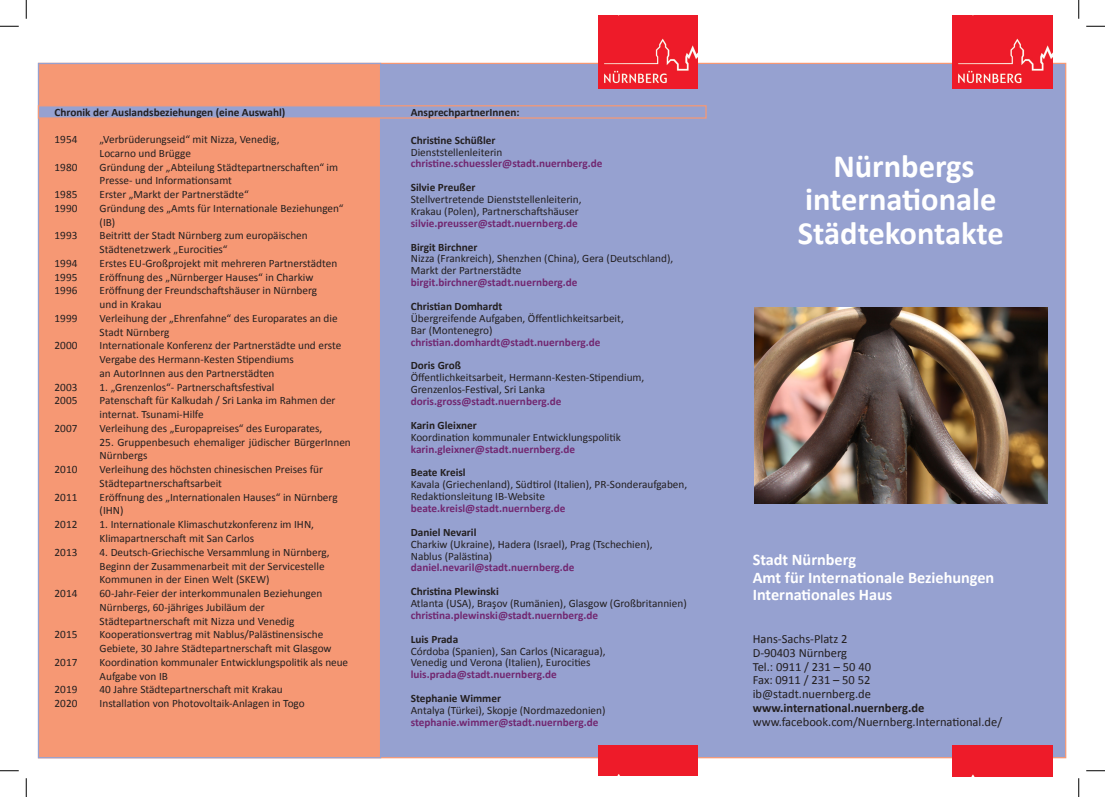
<style>
.page{position:relative;width:1105px;height:797px;background:#fff}
.page>*{position:absolute;margin:0;border:0;box-sizing:border-box;transform-origin:0 0}
.t1{font:700 32.5px "Calibri";color:#fff}
.t2{font:700 16.25px "Calibri";color:#fff}
.t3{font:12.5px "Calibri";color:#231f20}
.t4{font:700 12.5px "Calibri";color:#231f20}
.t5{font:11.25px/13.8px "Calibri";color:#231f20}
.t6{font:700 11.25px "Calibri";color:#722871}
.t7{font:700 11.25px "Calibri";color:#231f20}
</style>
<div class="page">
<div style="left:38px;top:63px;width:1028px;height:695px;background:#96a1d0;border:1px solid #f69874"></div>
<div style="left:38px;top:63px;width:343px;height:695px;background:#f69874;border:1px solid #96a1d0"></div>
<div style="left:38px;top:105px;width:669px;height:14px;background:#96a1d0;border:1px solid #f69874"></div>
<img style="left:953px;top:16px;width:99px;height:72px">
<div style="left:598px;top:746px;width:100px;height:29px;background:#ee1b29"></div>
<img style="left:598px;top:16px;width:100px;height:72px">
<div style="left:953px;top:746px;width:99px;height:30px;background:#ee1b29"></div>
<img style="left:754px;top:307px;width:294px;height:196px">
<svg style="left:0;top:25px;width:19px;height:2px"></svg>
<svg style="left:1086px;top:25px;width:19px;height:2px"></svg>
<svg style="left:0;top:770px;width:19px;height:1px"></svg>
<svg style="left:1086px;top:770px;width:19px;height:1px"></svg>
<svg style="left:25px;top:0;width:2px;height:19px"></svg>
<svg style="left:25px;top:778px;width:2px;height:19px"></svg>
<svg style="left:1078px;top:0;width:1px;height:19px"></svg>
<svg style="left:1078px;top:778px;width:1px;height:19px"></svg>
<p class="t7" style="left:55px;top:105px;width:232px">Chronik der Auslandsbeziehungen (eine Auswahl)</p>
<p class="t5" style="left:55px;top:132px;width:24px">1954</p>
<p class="t5" style="left:100px;top:132px;width:181px">„Verbrüderungseid“ mit Nizza, Venedig,</p>
<p class="t5" style="left:100px;top:146px;width:93px">Locarno und Brügge</p>
<p class="t5" style="left:55px;top:160px;width:24px">1980</p>
<p class="t5" style="left:100px;top:160px;width:240px">Gründung der „Abteilung Städtepartnerschaften“ im<br>Presse- und Informationsamt</p>
<p class="t5" style="left:55px;top:187px;width:24px">1985</p>
<p class="t5" style="left:100px;top:187px;width:151px">Erster „Markt der Partnerstädte“</p>
<p class="t5" style="left:55px;top:201px;width:24px">1990</p>
<p class="t5" style="left:100px;top:201px;width:246px">Gründung des „Amts für Internationale Beziehungen“</p>
<p class="t5" style="left:100px;top:215px;width:17px">(IB)</p>
<p class="t5" style="left:55px;top:229px;width:24px">1993</p>
<p class="t5" style="left:100px;top:229px;width:210px">Beitritt der Stadt Nürnberg zum europäischen<br>Städtenetzwerk „Eurocities“</p>
<p class="t5" style="left:55px;top:256px;width:24px">1994</p>
<p class="t5" style="left:100px;top:256px;width:239px">Erstes EU-Großprojekt mit mehreren Partnerstädten</p>
<p class="t5" style="left:55px;top:270px;width:24px">1995</p>
<p class="t5" style="left:100px;top:270px;width:215px">Eröffnung des „Nürnberger Hauses“ in Charkiw</p>
<p class="t5" style="left:55px;top:284px;width:24px">1996</p>
<p class="t5" style="left:100px;top:284px;width:219px">Eröffnung der Freundschaftshäuser in Nürnberg</p>
<p class="t5" style="left:100px;top:297px;width:64px">und in Krakau</p>
<p class="t5" style="left:55px;top:311px;width:24px">1999</p>
<p class="t5" style="left:100px;top:311px;width:240px">Verleihung der „Ehrenfahne“ des Europarates an die<br>Stadt Nürnberg</p>
<p class="t5" style="left:55px;top:339px;width:24px">2000</p>
<p class="t5" style="left:100px;top:339px;width:243px">Internationale Konferenz der Partnerstädte und erste<br>Vergabe des Hermann-Kesten Stipendiums<br>an AutorInnen aus den Partnerstädten</p>
<p class="t5" style="left:55px;top:380px;width:24px">2003</p>
<p class="t5" style="left:100px;top:380px;width:176px">1. „Grenzenlos“- Partnerschaftsfestival</p>
<p class="t5" style="left:55px;top:394px;width:24px">2005</p>
<p class="t5" style="left:100px;top:394px;width:237px">Patenschaft für Kalkudah / Sri Lanka im Rahmen der internat. Tsunami-Hilfe</p>
<p class="t5" style="left:55px;top:421px;width:24px">2007</p>
<p class="t5" style="left:100px;top:421px;width:224px">Verleihung des „Europapreises“ des Europarates,</p>
<p class="t5" style="left:100px;top:435px;width:253px">25. Gruppenbesuch ehemaliger jüdischer BürgerInnen<br>Nürnbergs</p>
<p class="t5" style="left:55px;top:462px;width:24px">2010</p>
<p class="t5" style="left:100px;top:462px;width:225px">Verleihung des höchsten chinesischen Preises für</p>
<p class="t5" style="left:100px;top:476px;width:124px">Städtepartnerschaftsarbeit</p>
<p class="t5" style="left:55px;top:490px;width:24px">2011</p>
<p class="t5" style="left:100px;top:490px;width:240px">Eröffnung des „Internationalen Hauses“ in Nürnberg (IHN)</p>
<p class="t5" style="left:55px;top:517px;width:24px">2012</p>
<p class="t5" style="left:100px;top:517px;width:216px">1. Internationale Klimaschutzkonferenz im IHN,</p>
<p class="t5" style="left:100px;top:531px;width:156px">Klimapartnerschaft mit San Carlos</p>
<p class="t5" style="left:55px;top:545px;width:24px">2013</p>
<p class="t5" style="left:100px;top:545px;width:232px">4. Deutsch-Griechische Versammlung in Nürnberg,</p>
<p class="t5" style="left:100px;top:559px;width:227px">Beginn der Zusammenarbeit mit der Servicestelle</p>
<p class="t5" style="left:100px;top:572px;width:171px">Kommunen in der Einen Welt (SKEW)</p>
<p class="t5" style="left:55px;top:586px;width:24px">2014</p>
<p class="t5" style="left:100px;top:586px;width:224px">60-Jahr-Feier der interkommunalen Beziehungen</p>
<p class="t5" style="left:100px;top:600px;width:196px">Nürnbergs, 60-jähriges Jubiläum der<br>Städtepartnerschaft mit Nizza und Venedig</p>
<p class="t5" style="left:55px;top:627px;width:24px">2015</p>
<p class="t5" style="left:100px;top:627px;width:225px">Kooperationsvertrag mit Nablus/Palästinensische</p>
<p class="t5" style="left:100px;top:641px;width:233px">Gebiete, 30 Jahre Städtepartnerschaft mit Glasgow</p>
<p class="t5" style="left:55px;top:655px;width:24px">2017</p>
<p class="t5" style="left:100px;top:655px;width:250px">Koordination kommunaler Entwicklungspolitik als neue<br>Aufgabe von IB</p>
<p class="t5" style="left:55px;top:682px;width:24px">2019</p>
<p class="t5" style="left:100px;top:682px;width:185px">40 Jahre Städtepartnerschaft mit Krakau</p>
<p class="t5" style="left:55px;top:696px;width:24px">2020</p>
<p class="t5" style="left:100px;top:696px;width:207px">Installation von Photovoltaik-Anlagen in Togo</p>
<p class="t7" style="left:411px;top:105px;width:110px">AnsprechpartnerInnen:</p>
<p class="t7" style="left:411px;top:133px;width:86px">Christine Schüßler</p>
<p class="t5" style="left:411px;top:145px;width:93px">Dienststellenleiterin</p>
<p class="t6" style="left:411px;top:156px;width:193px">christine.schuessler@stadt.nuernberg.de</p>
<p class="t7" style="left:411px;top:180px;width:66px">Silvie Preußer</p>
<p class="t5" style="left:411px;top:192px;width:172px">Stellvertretende Dienststellenleiterin,</p>
<p class="t5" style="left:411px;top:204px;width:170px">Krakau (Polen), Partnerschaftshäuser</p>
<p class="t6" style="left:411px;top:216px;width:169px">silvie.preusser@stadt.nuernberg.de</p>
<p class="t7" style="left:411px;top:240px;width:68px">Birgit Birchner</p>
<p class="t5" style="left:411px;top:252px;width:264px">Nizza (Frankreich), Shenzhen (China), Gera (Deutschland),</p>
<p class="t5" style="left:411px;top:264px;width:112px">Markt der Partnerstädte</p>
<p class="t6" style="left:411px;top:275px;width:168px">birgit.birchner@stadt.nuernberg.de</p>
<p class="t7" style="left:411px;top:299px;width:93px">Christian Domhardt</p>
<p class="t5" style="left:411px;top:311px;width:215px">Übergreifende Aufgaben, Öffentlichkeitsarbeit,</p>
<p class="t5" style="left:411px;top:323px;width:83px">Bar (Montenegro)</p>
<p class="t6" style="left:411px;top:335px;width:191px">christian.domhardt@stadt.nuernberg.de</p>
<p class="t7" style="left:411px;top:358px;width:52px">Doris Groß</p>
<p class="t5" style="left:411px;top:371px;width:235px">Öffentlichkeitsarbeit, Hermann-Kesten-Stipendium,</p>
<p class="t5" style="left:411px;top:382px;width:136px">Grenzenlos-Festival, Sri Lanka</p>
<p class="t6" style="left:411px;top:394px;width:152px">doris.gross@stadt.nuernberg.de</p>
<p class="t7" style="left:411px;top:418px;width:68px">Karin Gleixner</p>
<p class="t5" style="left:411px;top:430px;width:212px">Koordination kommunaler Entwicklungspolitik</p>
<p class="t6" style="left:411px;top:441px;width:166px">karin.gleixner@stadt.nuernberg.de</p>
<p class="t7" style="left:411px;top:465px;width:56px">Beate Kreisl</p>
<p class="t5" style="left:411px;top:478px;width:278px;line-height:11.9px">Kavala (Griechenland), Südtirol (Italien), PR-Sonderaufgaben,<br>Redaktionsleitung IB-Website</p>
<p class="t6" style="left:411px;top:501px;width:156px">beate.kreisl@stadt.nuernberg.de</p>
<p class="t7" style="left:411px;top:525px;width:67px">Daniel Nevaril</p>
<p class="t5" style="left:411px;top:537px;width:243px">Charkiw (Ukraine), Hadera (Israel), Prag (Tschechien),</p>
<p class="t5" style="left:411px;top:549px;width:83px">Nablus (Palästina)</p>
<p class="t6" style="left:411px;top:560px;width:165px">daniel.nevaril@stadt.nuernberg.de</p>
<p class="t7" style="left:411px;top:584px;width:90px">Christina Plewinski</p>
<p class="t5" style="left:411px;top:596px;width:278px">Atlanta (USA), Braşov (Rumänien), Glasgow (Großbritannien)</p>
<p class="t6" style="left:411px;top:608px;width:189px">christina.plewinski@stadt.nuernberg.de</p>
<p class="t7" style="left:411px;top:631px;width:49px">Luis Prada</p>
<p class="t5" style="left:411px;top:644px;width:197px">Córdoba (Spanien), San Carlos (Nicaragua),</p>
<p class="t5" style="left:411px;top:656px;width:181px">Venedig und Verona (Italien), Eurocities</p>
<p class="t6" style="left:411px;top:667px;width:148px">luis.prada@stadt.nuernberg.de</p>
<p class="t7" style="left:411px;top:691px;width:92px">Stephanie Wimmer</p>
<p class="t5" style="left:411px;top:703px;width:196px">Antalya (Türkei), Skopje (Nordmazedonien)</p>
<p class="t6" style="left:411px;top:715px;width:189px">stephanie.wimmer@stadt.nuernberg.de</p>
<p class="t1" style="left:833px;top:145px;width:143px">Nürnbergs</p>
<p class="t1" style="left:805px;top:179px;width:193px">internationale</p>
<p class="t1" style="left:798px;top:212px;width:207px">Städtekontakte</p>
<p class="t2" style="left:753px;top:549px;width:105px">Stadt Nürnberg</p>
<p class="t2" style="left:753px;top:567px;width:243px">Amt für Internationale Beziehungen</p>
<p class="t2" style="left:753px;top:584px;width:141px">Internationales Haus</p>
<p class="t3" style="left:753px;top:631px;width:96px">Hans-Sachs-Platz 2</p>
<p class="t3" style="left:753px;top:644px;width:96px">D-90403 Nürnberg</p>
<p class="t3" style="left:753px;top:658px;width:120px">Tel.: 0911 / 231 – 50 40</p>
<p class="t3" style="left:753px;top:672px;width:119px">Fax: 0911 / 231 – 50 52</p>
<p class="t3" style="left:753px;top:686px;width:120px">ib@stadt.nuernberg.de</p>
<p class="t4" style="left:753px;top:699px;width:173px">www.international.nuernberg.de</p>
<p class="t3" style="left:753px;top:713px;width:251px">www.facebook.com/Nuernberg.International.de/</p>
</div>
